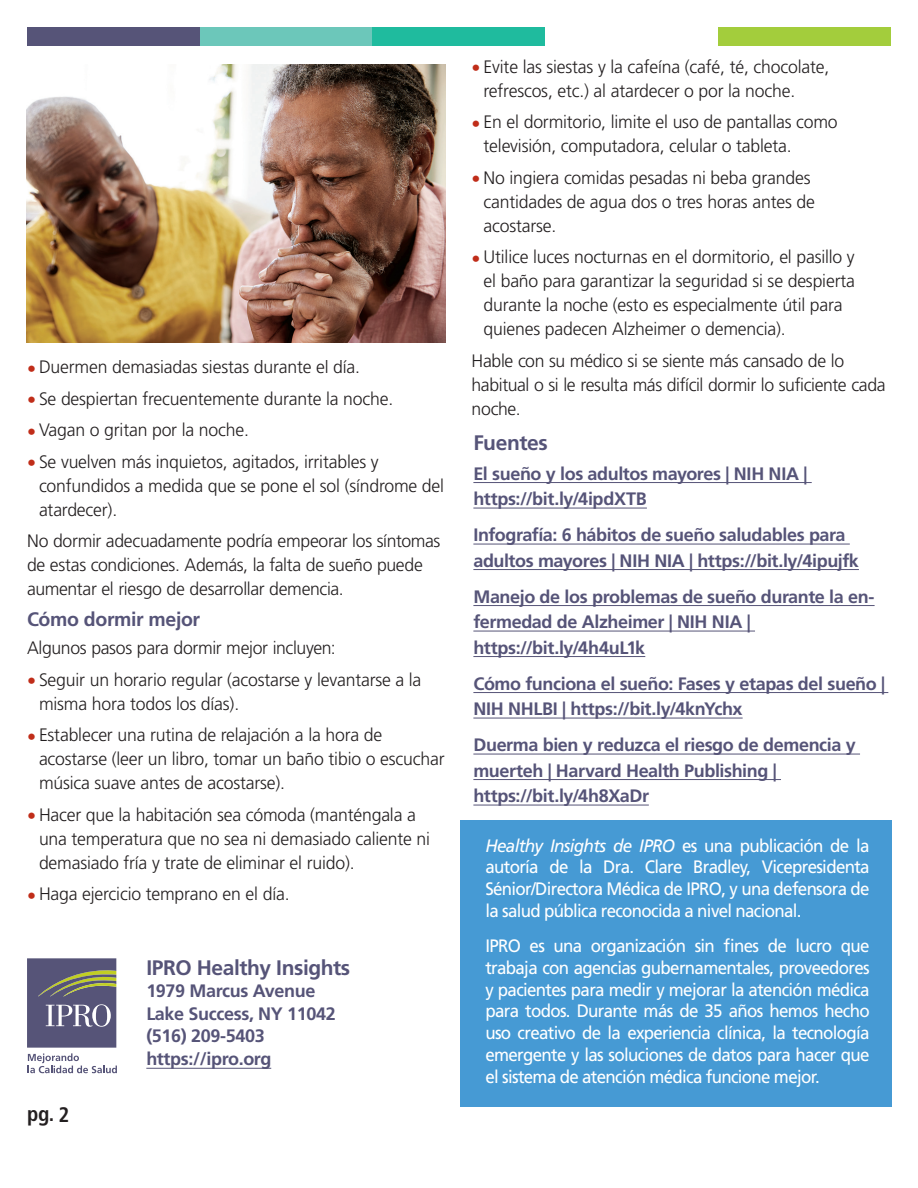
<style>
.page{position:relative;width:918px;height:1188px;background:#fff}
.page>*{position:absolute;margin:0;border:0;box-sizing:border-box;transform-origin:0 0}
.Contact{font:700 21px "Frutiger LT Std";letter-spacing:-.02em;color:#565478}
._14_pt_subhead{font:700 21px "Frutiger LT Std";letter-spacing:-.02em;color:#565478}
.t1{font:700 condensed 21px "Frutiger LT Std";color:#231f20}
._12_pt_subhead{font:700 19.5px "Frutiger LT Std";letter-spacing:-.02em;color:#565478}
._12_pt_subhead-2{font:300 18px/24px "Frutiger LT Std";letter-spacing:-.01em;color:#231f20}
.end_tag{font:18px/21.8px "Frutiger LT Std";letter-spacing:-.04em;color:#fff;text-align:justify;scale:.94 1}
._12pt_Text{font:700 18px/25.5px "Frutiger LT Std";letter-spacing:-.02em;color:#565478}
.Contact-2{font:700 18px "Frutiger LT Std";letter-spacing:-.02em;color:#565478}
._12pt_Text-2{font:300 18px "Frutiger LT Std";letter-spacing:-.02em;color:#231f20}
.s1{color:#c02d19}
.s2{font-style:italic}
</style>
<div class="page">
<div style="left:27px;top:27px;width:173px;height:19px;background:#565478"></div>
<div style="left:200px;top:27px;width:173px;height:19px;background:#6cc7ba"></div>
<div style="left:373px;top:27px;width:172px;height:19px;background:#1fbb9e"></div>
<div style="left:718px;top:27px;width:173px;height:19px;background:#a3cd3c"></div>
<hr style="left:146px;top:1068px;width:125px;height:1px;background:#565478">
<svg style="left:27px;top:958px;width:90px;height:115px"></svg>
<hr style="left:473px;top:482px;width:339px;height:1px;background:#565478">
<hr style="left:473px;top:508px;width:174px;height:1px;background:#565478">
<hr style="left:473px;top:544px;width:377px;height:1px;background:#565478">
<hr style="left:473px;top:569px;width:386px;height:1px;background:#565478">
<hr style="left:473px;top:605px;width:402px;height:1px;background:#565478">
<hr style="left:473px;top:631px;width:282px;height:1px;background:#565478">
<hr style="left:473px;top:656px;width:172px;height:1px;background:#565478">
<hr style="left:473px;top:692px;width:415px;height:1px;background:#565478">
<hr style="left:473px;top:718px;width:270px;height:1px;background:#565478">
<hr style="left:473px;top:754px;width:387px;height:1px;background:#565478">
<hr style="left:473px;top:779px;width:308px;height:1px;background:#565478">
<hr style="left:473px;top:805px;width:176px;height:1px;background:#565478">
<img style="left:26px;top:64px;width:419px;height:279px">
<div style="left:460px;top:820px;width:432px;height:286px;background:#469ad4"></div>
<p class="_12_pt_subhead-2" style="left:27px;top:355px;width:335px"><span class="s1">•</span> Duermen demasiadas siestas durante el día.</p>
<p class="_12_pt_subhead-2" style="left:27px;top:387px;width:368px"><span class="s1">•</span> Se despiertan frecuentemente durante la noche.</p>
<p class="_12_pt_subhead-2" style="left:27px;top:418px;width:223px"><span class="s1">•</span> Vagan o gritan por la noche.</p>
<p class="_12_pt_subhead-2" style="left:39px;top:450px;width:407px;text-indent:-12px"><span class="s1">•</span> Se vuelven más inquietos, agitados, irritables y confundidos a medida que se pone el sol (síndrome del atardecer).</p>
<p class="_12_pt_subhead-2" style="left:27px;top:529px;width:415px">No dormir adecuadamente podría empeorar los síntomas de estas condiciones. Además, la falta de sueño puede aumentar el riesgo de desarrollar demencia.</p>
<p class="_12_pt_subhead" style="left:27px;top:608px;width:175px">Cómo dormir mejor</p>
<p class="_12pt_Text-2" style="left:27px;top:638px;width:310px">Algunos pasos para dormir mejor incluyen:</p>
<p class="_12_pt_subhead-2" style="left:39px;top:668px;width:384px;text-indent:-12px"><span class="s1">•</span> Seguir un horario regular (acostarse y levantarse a la misma hora todos los días).</p>
<p class="_12_pt_subhead-2" style="left:39px;top:724px;width:407px;text-indent:-12px"><span class="s1">•</span> Establecer una rutina de relajación a la hora de acostarse (leer un libro, tomar un baño tibio o escuchar música suave antes de acostarse).</p>
<p class="_12_pt_subhead-2" style="left:39px;top:803px;width:393px;text-indent:-12px"><span class="s1">•</span> Hacer que la habitación sea cómoda (manténgala a una temperatura que no sea ni demasiado caliente ni demasiado fría y trate de eliminar el ruido).</p>
<p class="_12_pt_subhead-2" style="left:27px;top:883px;width:264px"><span class="s1">•</span> Haga ejercicio temprano en el día.</p>
<p class="t1" style="left:27px;top:1101px;width:44px">pg. 2</p>
<p class="Contact" style="left:146px;top:955px;width:205px">IPRO Healthy Insights</p>
<p class="Contact-2" style="left:146px;top:980px;width:171px">1979 Marcus Avenue</p>
<p class="Contact-2" style="left:146px;top:1003px;width:191px">Lake Success, NY 11042</p>
<p class="Contact-2" style="left:146px;top:1025px;width:120px">(516) 209-5403</p>
<p class="Contact-2" style="left:146px;top:1048px;width:127px">https://ipro.org</p>
<p class="_12_pt_subhead-2" style="left:484px;top:55px;width:347px;text-indent:-12px"><span class="s1">•</span> Evite las siestas y la cafeína (café, té, chocolate, refrescos, etc.) al atardecer o por la noche.</p>
<p class="_12_pt_subhead-2" style="left:484px;top:110px;width:356px;text-indent:-12px"><span class="s1">•</span> En el dormitorio, limite el uso de pantallas como televisión, computadora, celular o tableta.</p>
<p class="_12_pt_subhead-2" style="left:484px;top:166px;width:333px;text-indent:-12px"><span class="s1">•</span> No ingiera comidas pesadas ni beba grandes cantidades de agua dos o tres horas antes de acostarse.</p>
<p class="_12_pt_subhead-2" style="left:484px;top:245px;width:373px;text-indent:-12px"><span class="s1">•</span> Utilice luces nocturnas en el dormitorio, el pasillo y el baño para garantizar la seguridad si se despierta durante la noche (esto es especialmente útil para quienes padecen Alzheimer o demencia).</p>
<p class="_12_pt_subhead-2" style="left:472px;top:349px;width:416px">Hable con su médico si se siente más cansado de lo habitual o si le resulta más difícil dormir lo suficiente cada noche.</p>
<p class="_14_pt_subhead" style="left:473px;top:430px;width:76px">Fuentes</p>
<p class="_12pt_Text" style="left:473px;top:461px;width:336px">El sueño y los adultos mayores | NIH NIA | https://bit.ly/4ipdXTB</p>
<p class="_12pt_Text" style="left:473px;top:522px;width:387px">Infografía: 6 hábitos de sueño saludables para adultos mayores | NIH NIA | https://bit.ly/4ipujfk</p>
<p class="_12pt_Text" style="left:473px;top:584px;width:403px">Manejo de los problemas de sueño durante la en&shy;fermedad de Alzheimer | NIH NIA | https://bit.ly/4h4uL1k</p>
<p class="_12pt_Text" style="left:473px;top:671px;width:413px">Cómo funciona el sueño: Fases y etapas del sueño |<br>NIH NHLBI | https://bit.ly/4knYchx</p>
<p class="_12pt_Text" style="left:473px;top:732px;width:384px">Duerma bien y reduzca el riesgo de demencia y muerteh | Harvard Health Publishing | https://bit.ly/4h8XaDr</p>
<p class="end_tag" style="left:485px;top:835px;width:410px"><span class="s2">Healthy Insights de IPRO</span> es una publicación de la autoría de la Dra. Clare Bradley, Vicepresidenta Sénior/Directora Médica de IPRO, y una defensora de la salud pública reconocida a nivel nacional.</p>
<p class="end_tag" style="left:485px;top:935px;width:410px">IPRO es una organización sin fines de lucro que trabaja con agencias gubernamentales, proveedores y pacientes para medir y mejorar la atención médica para todos. Durante más de 35 años hemos hecho uso creativo de la experiencia clínica, la tecnología emergente y las soluciones de datos para hacer que el sistema de atención médica funcione mejor.</p>
</div>
